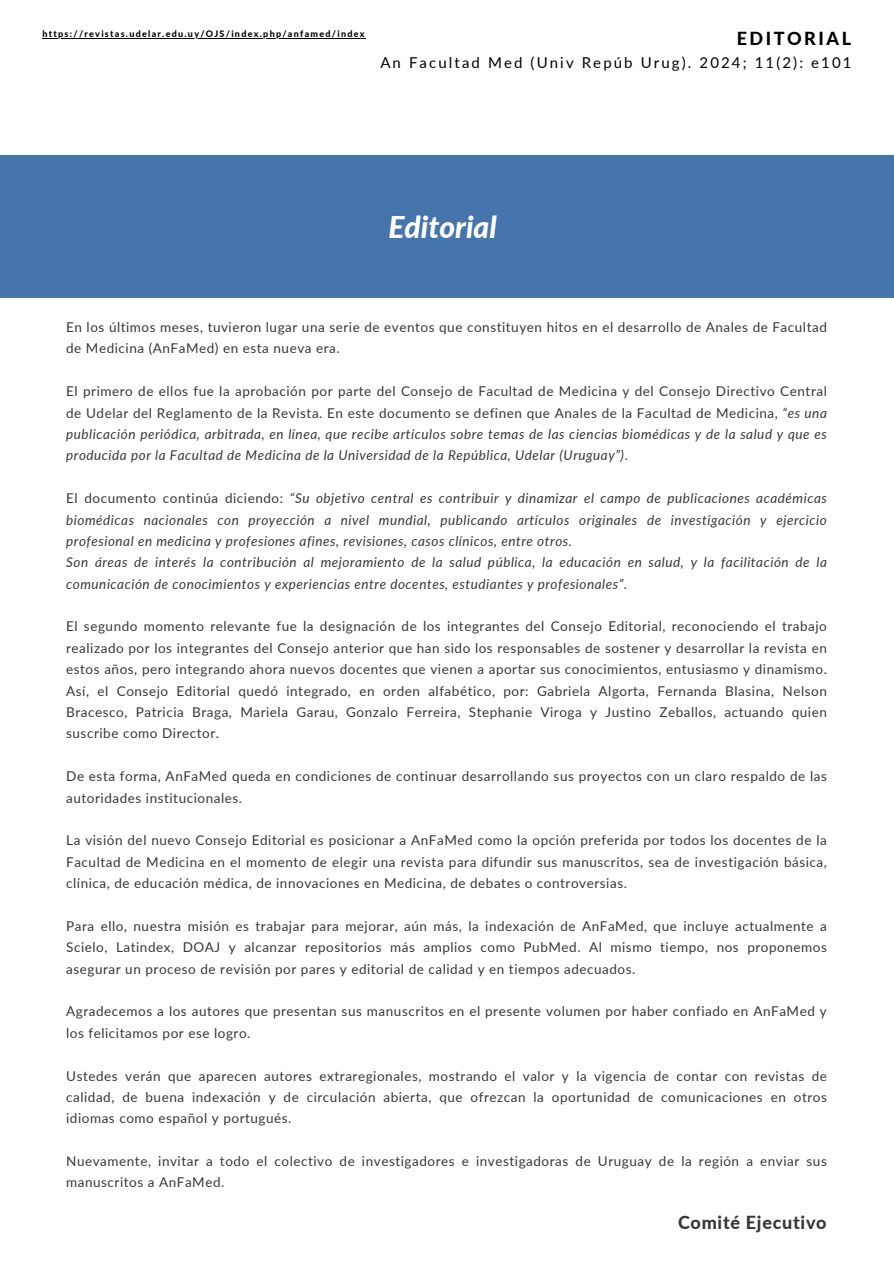
<style>
.page{position:relative;width:894px;height:1264px;background:#fff}
.page>*{position:absolute;margin:0;border:0;box-sizing:border-box;transform-origin:0 0}
.t1{font:italic 800 30px "Lato";color:#fff}
.t2{font:800 18px "Lato";letter-spacing:.04em;color:#373737}
.t3{font:800 18px "Lato";letter-spacing:.14em;color:#000}
.t4{font:15px "Lato";letter-spacing:.14em;color:#000}
.t5{font:13.5px/21.3px "Lato";letter-spacing:.04em;color:#373737}
.t6{font:italic 13.5px/21.3px "Lato";letter-spacing:.04em;color:#373737;text-align:justify}
.t7{font:800 9px "Lato";letter-spacing:.14em;color:#000}
.s1{font-style:normal}
</style>
<div class="page">
<hr style="left:43px;top:38px;width:323px;height:1px;background:#000">
<div style="left:0;top:155px;width:893px;height:143px;background:#4674ad"></div>
<h3 class="t7" style="left:43px;top:28px;width:323px">https://revistas.udelar.edu.uy/OJS/index.php/anfamed/index</h3>
<p class="t3" style="left:736px;top:28px;width:116px">EDITORIAL</p>
<p class="t4" style="left:380px;top:53px;width:472px">An Facultad Med (Univ Repúb Urug). 2024; 11(2): e101</p>
<h1 class="t1" style="left:388px;top:208px;width:110px">Editorial</h1>
<p class="t5" style="left:66px;top:316px;width:762px">En los últimos meses, tuvieron lugar una serie de eventos que constituyen hitos en el desarrollo de Anales de Facultad de Medicina (AnFaMed) en esta nueva era.</p>
<p class="t6" style="left:66px;top:380px;width:762px"><span class="s1">El primero de ellos fue la aprobación por parte del Consejo de Facultad de Medicina y del Consejo Directivo Central de Udelar del Reglamento de la Revista. En este documento se definen que Anales de la Facultad de Medicina,</span> “es una publicación periódica, arbitrada, en línea, que recibe artículos sobre temas de las ciencias biomédicas y de la salud y que es producida por la Facultad de Medicina de la Universidad de la República, Udelar (Uruguay”)<span class="s1">.</span></p>
<p class="t6" style="left:66px;top:487px;width:762px;text-align:left"><span class="s1">El documento continúa diciendo:</span> “Su objetivo central es contribuir y dinamizar el campo de publicaciones académicas biomédicas nacionales con proyección a nivel mundial, publicando artículos originales de investigación y ejercicio profesional en medicina y profesiones afines, revisiones, casos clínicos, entre otros.<br>Son áreas de interés la contribución al mejoramiento de la salud pública, la educación en salud, y la facilitación de la comunicación de conocimientos y experiencias entre docentes, estudiantes y profesionales”.</p>
<p class="t5" style="left:66px;top:615px;width:762px;text-align:justify">El segundo momento relevante fue la designación de los integrantes del Consejo Editorial, reconociendo el trabajo realizado por los integrantes del Consejo anterior que han sido los responsables de sostener y desarrollar la revista en estos años, pero integrando ahora nuevos docentes que vienen a aportar sus conocimientos, entusiasmo y dinamismo.<br>Así, el Consejo Editorial quedó integrado, en orden alfabético, por: Gabriela Algorta, Fernanda Blasina, Nelson Bracesco, Patricia Braga, Mariela Garau, Gonzalo Ferreira, Stephanie Viroga y Justino Zeballos, actuando quien suscribe como Director.</p>
<p class="t5" style="left:66px;top:765px;width:762px">De esta forma, AnFaMed queda en condiciones de continuar desarrollando sus proyectos con un claro respaldo de las autoridades institucionales.</p>
<p class="t5" style="left:66px;top:829px;width:762px;text-align:justify">La visión del nuevo Consejo Editorial es posicionar a AnFaMed como la opción preferida por todos los docentes de la Facultad de Medicina en el momento de elegir una revista para difundir sus manuscritos, sea de investigación básica, clínica, de educación médica, de innovaciones en Medicina, de debates o controversias.</p>
<p class="t5" style="left:66px;top:915px;width:762px;text-align:justify">Para ello, nuestra misión es trabajar para mejorar, aún más, la indexación de AnFaMed, que incluye actualmente a Scielo, Latindex, DOAJ y alcanzar repositorios más amplios como PubMed. Al mismo tiempo, nos proponemos asegurar un proceso de revisión por pares y editorial de calidad y en tiempos adecuados.</p>
<p class="t5" style="left:66px;top:1000px;width:762px">Agradecemos a los autores que presentan sus manuscritos en el presente volumen por haber confiado en AnFaMed y los felicitamos por ese logro.</p>
<p class="t5" style="left:66px;top:1064px;width:762px;text-align:justify">Ustedes verán que aparecen autores extraregionales, mostrando el valor y la vigencia de contar con revistas de calidad, de buena indexación y de circulación abierta, que ofrezcan la oportunidad de comunicaciones en otros idiomas como español y portugués.</p>
<p class="t5" style="left:66px;top:1150px;width:762px">Nuevamente, invitar a todo el colectivo de investigadores e investigadoras de Uruguay de la región a enviar sus manuscritos a AnFaMed.</p>
<h2 class="t2" style="left:677px;top:1210px;width:150px">Comité Ejecutivo</h2>
</div>
